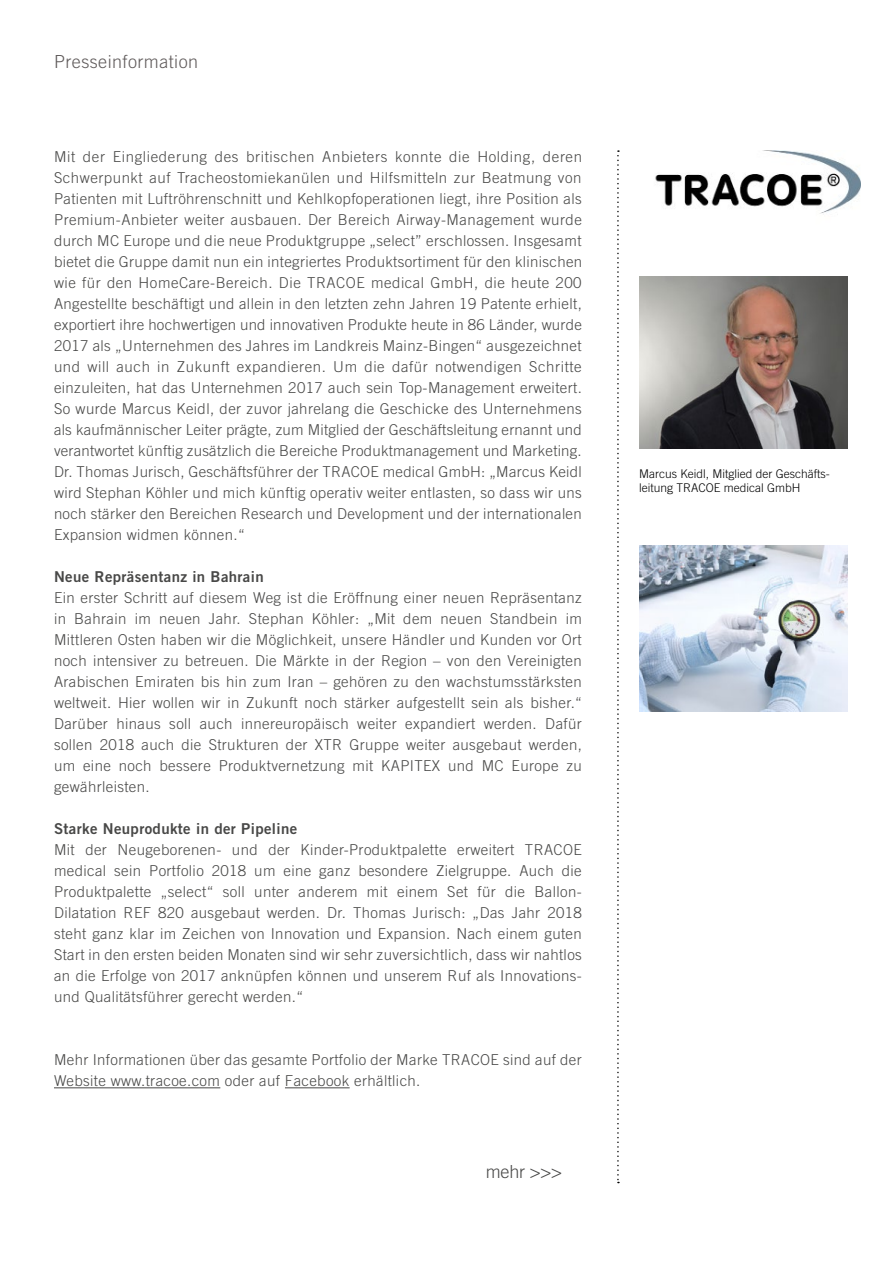
<style>
.page{position:relative;width:893px;height:1263px;background:#fff}
.page>*{position:absolute;margin:0;border:0;box-sizing:border-box;transform-origin:0 0}
.t1{font:300 18px "Trade Gothic LT";letter-spacing:.025em;color:#5f5a5a}
.t2{font:300 18px "Trade Gothic LT";color:#484847}
.t3{font:300 15px/21px "Trade Gothic LT";letter-spacing:.025em;color:#484847;text-align:justify}
.t4{font:15px "Trade Gothic LT Bold Two";letter-spacing:.025em;color:#484847}
.t5{font:300 12px/14.4px "Trade Gothic LT";color:#000}
</style>
<div class="page">
<svg style="left:617px;top:150px;width:2px;height:1033px"></svg>
<img style="left:655px;top:150px;width:205px;height:64px">
<hr style="left:54px;top:1087px;width:166px;height:1px;background:#484847">
<hr style="left:285px;top:1087px;width:65px;height:1px;background:#484847">
<img style="left:639px;top:546px;width:209px;height:166px">
<img style="left:639px;top:277px;width:209px;height:172px">
<p class="t1" style="left:54px;top:51px;width:146px">Presseinformation</p>
<p class="t3" style="left:54px;top:146px;width:530px">Mit der Eingliederung des britischen Anbieters konnte die Holding, deren Schwerpunkt auf Tracheostomiekanülen und Hilfsmitteln zur Beatmung von Patienten mit Luftröhrenschnitt und Kehlkopfoperationen liegt, ihre Position als Premium-Anbieter weiter ausbauen. Der Bereich Airway-Management wurde durch MC Europe und die neue Produktgruppe „select” erschlossen. Insgesamt bietet die Gruppe damit nun ein integriertes Produktsortiment für den klinischen wie für den HomeCare-Bereich. Die TRACOE medical GmbH, die heute 200<br>Angestellte beschäftigt und allein in den letzten zehn Jahren 19 Patente erhielt, exportiert ihre hochwertigen und innovativen Produkte heute in 86 Länder, wurde 2017 als „Unternehmen des Jahres im Landkreis Mainz-Bingen“ ausgezeichnet und will auch in Zukunft expandieren. Um die dafür notwendigen Schritte einzuleiten, hat das Unternehmen 2017 auch sein Top-Management erweitert.<br>So wurde Marcus Keidl, der zuvor jahrelang die Geschicke des Unternehmens als kaufmännischer Leiter prägte, zum Mitglied der Geschäftsleitung ernannt und verantwortet künftig zusätzlich die Bereiche Produktmanagement und Marketing.<br>Dr. Thomas Jurisch, Geschäftsführer der TRACOE medical GmbH: „Marcus Keidl wird Stephan Köhler und mich künftig operativ weiter entlasten, so dass wir uns noch stärker den Bereichen Research und Development und der internationalen Expansion widmen können.“</p>
<p class="t4" style="left:54px;top:568px;width:211px">Neue Repräsentanz in Bahrain</p>
<p class="t3" style="left:54px;top:587px;width:529px">Ein erster Schritt auf diesem Weg ist die Eröffnung einer neuen Repräsentanz in Bahrain im neuen Jahr. Stephan Köhler: „Mit dem neuen Standbein im Mittleren Osten haben wir die Möglichkeit, unsere Händler und Kunden vor Ort noch intensiver zu betreuen. Die Märkte in der Region – von den Vereinigten Arabischen Emiraten bis hin zum Iran – gehören zu den wachstumsstärksten weltweit. Hier wollen wir in Zukunft noch stärker aufgestellt sein als bisher.“ Darüber hinaus soll auch innereuropäisch weiter expandiert werden. Dafür sollen 2018 auch die Strukturen der XTR Gruppe weiter ausgebaut werden, um eine noch bessere Produktvernetzung mit KAPITEX und MC Europe zu gewährleisten.</p>
<p class="t4" style="left:54px;top:820px;width:245px">Starke Neuprodukte in der Pipeline</p>
<p class="t3" style="left:54px;top:839px;width:529px">Mit der Neugeborenen- und der Kinder-Produktpalette erweitert TRACOE medical sein Portfolio 2018 um eine ganz besondere Zielgruppe. Auch die Produktpalette „select“ soll unter anderem mit einem Set für die Ballon-Dilatation REF 820 ausgebaut werden. Dr. Thomas Jurisch: „Das Jahr 2018 steht ganz klar im Zeichen von Innovation und Expansion. Nach einem guten Start in den ersten beiden Monaten sind wir sehr zuversichtlich, dass wir nahtlos an die Erfolge von 2017 anknüpfen können und unserem Ruf als Innovations&shy;und Qualitätsführer gerecht werden.“</p>
<p class="t3" style="left:54px;top:1049px;width:529px">Mehr Informationen über das gesamte Portfolio der Marke TRACOE sind auf der<br>Website www.tracoe.com oder auf Facebook erhältlich.</p>
<p class="t2" style="left:486px;top:1161px;width:78px">mehr &gt;&gt;&gt;</p>
<p class="t5" style="left:639px;top:466px;width:192px">Marcus Keidl, Mitglied der Geschäfts&shy;leitung TRACOE medical GmbH</p>
</div>
